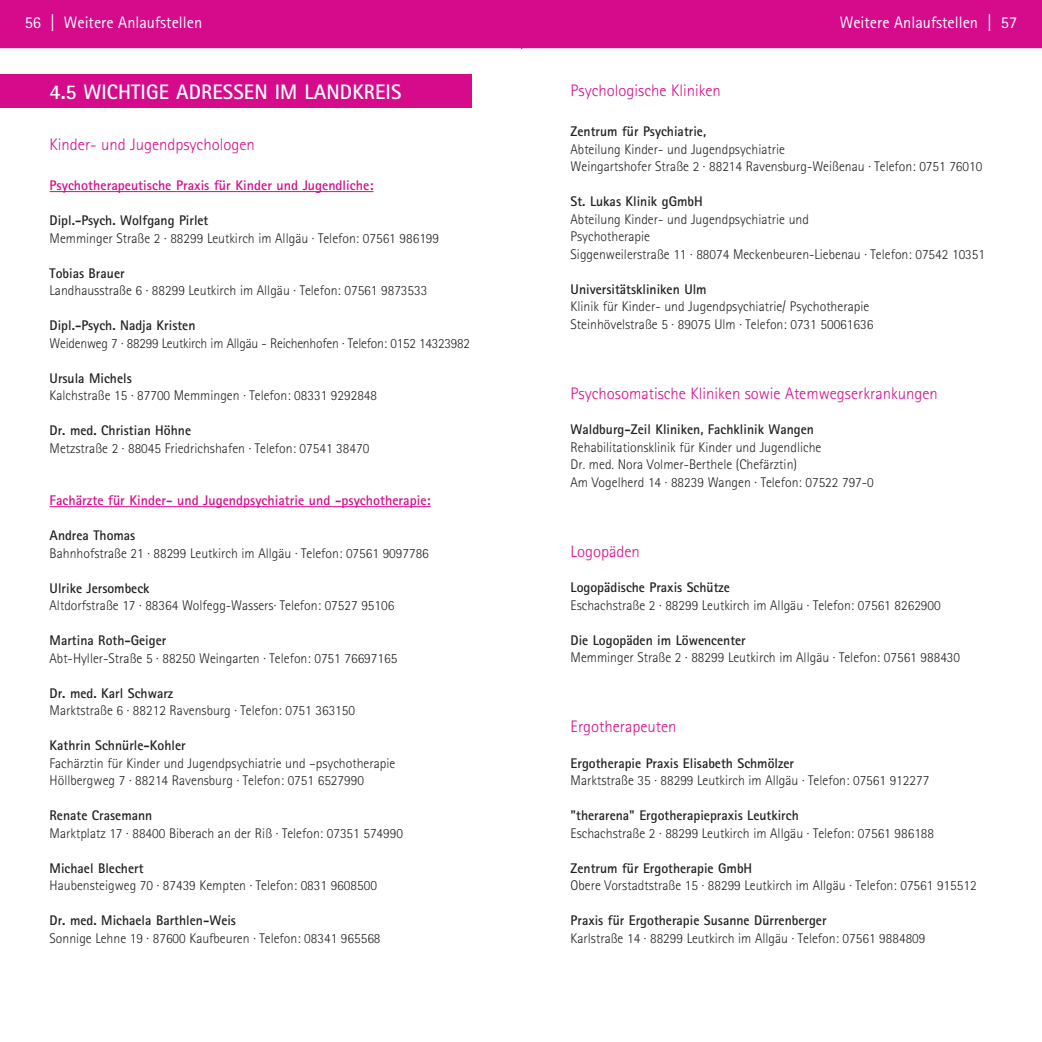
<style>
.page{position:relative;width:1042px;height:1042px;background:#fff}
.page>*{position:absolute;margin:0;border:0;box-sizing:border-box;transform-origin:0 0}
.t1{font:700 21px "Rotis Sans Serif Pro";letter-spacing:.01em;color:#fff}
.t2{font:300 16.62px "Rotis Sans Serif Pro";color:#d50b8c}
.t3{font:16.62px "Rotis Sans Serif Pro";color:#fff}
.t4{font:300 14px/17.5px "Rotis Sans Serif Pro";color:#221f1f}
.t5{font:700 14px "Rotis Sans Serif Pro";color:#221f1f}
.t6{font:700 14px "Rotis Sans Serif Pro";color:#d50b8c}
</style>
<div class="page">
<div style="left:0;top:0;width:521px;height:49px;background:#d50b8c"></div>
<div style="left:521px;top:0;width:521px;height:49px;background:#d50b8c"></div>
<hr style="left:0;top:48px;width:521px;height:2px;background:#fff">
<hr style="left:522px;top:48px;width:520px;height:2px;background:#fff">
<div style="left:0;top:74px;width:471px;height:34px;background:#d50b8c"></div>
<hr style="left:50px;top:191px;width:323px;height:1px;background:#d50b8c">
<hr style="left:50px;top:506px;width:381px;height:1px;background:#d50b8c">
<p class="t3" style="left:25px;top:14px;width:179px">56 | Weitere Anlaufstellen</p>
<p class="t3" style="left:840px;top:14px;width:179px">Weitere Anlaufstellen | 57</p>
<h1 class="t1" style="left:50px;top:80px;width:353px">4.5 WICHTIGE ADRESSEN IM LANDKREIS</h1>
<p class="t2" style="left:50px;top:135px;width:207px">Kinder- und Jugendpsychologen</p>
<p class="t6" style="left:50px;top:178px;width:325px">Psychotherapeutische Praxis für Kinder und Jugendliche:</p>
<p class="t5" style="left:50px;top:213px;width:160px">Dipl.-Psych. Wolfgang Pirlet</p>
<p class="t4" style="left:50px;top:229px;width:391px">Memminger Straße 2 · 88299 Leutkirch im Allgäu · Telefon: 07561 986199</p>
<p class="t5" style="left:50px;top:265px;width:77px">Tobias Brauer</p>
<p class="t4" style="left:50px;top:282px;width:379px">Landhausstraße 6 · 88299 Leutkirch im Allgäu · Telefon: 07561 9873533</p>
<p class="t5" style="left:50px;top:318px;width:147px">Dipl.-Psych. Nadja Kristen</p>
<p class="t4" style="left:50px;top:334px;width:422px">Weidenweg 7 · 88299 Leutkirch im Allgäu - Reichenhofen · Telefon: 0152 14323982</p>
<p class="t5" style="left:50px;top:370px;width:84px">Ursula Michels</p>
<p class="t4" style="left:50px;top:387px;width:329px">Kalchstraße 15 · 87700 Memmingen · Telefon: 08331 9292848</p>
<p class="t5" style="left:50px;top:423px;width:143px">Dr. med. Christian Höhne</p>
<p class="t4" style="left:50px;top:439px;width:321px">Metzstraße 2 · 88045 Friedrichshafen · Telefon: 07541 38470</p>
<p class="t6" style="left:50px;top:493px;width:382px">Fachärzte für Kinder- und Jugendpsychiatrie und -psychotherapie:</p>
<p class="t5" style="left:50px;top:528px;width:87px">Andrea Thomas</p>
<p class="t4" style="left:50px;top:544px;width:381px">Bahnhofstraße 21 · 88299 Leutkirch im Allgäu · Telefon: 07561 9097786</p>
<p class="t5" style="left:50px;top:580px;width:101px">Ulrike Jersombeck</p>
<p class="t4" style="left:50px;top:597px;width:346px">Altdorfstraße 17 · 88364 Wolfegg-Wassers· Telefon: 07527 95106</p>
<p class="t5" style="left:50px;top:633px;width:118px">Martina Roth-Geiger</p>
<p class="t4" style="left:50px;top:649px;width:349px">Abt-Hyller-Straße 5 · 88250 Weingarten · Telefon: 0751 76697165</p>
<p class="t5" style="left:50px;top:685px;width:125px">Dr. med. Karl Schwarz</p>
<p class="t4" style="left:50px;top:702px;width:307px">Marktstraße 6 · 88212 Ravensburg · Telefon: 0751 363150</p>
<p class="t5" style="left:50px;top:738px;width:138px">Kathrin Schnürle-Kohler</p>
<p class="t4" style="left:50px;top:754px;width:347px">Fachärztin für Kinder und Jugendpsychiatrie und –psychotherapie<br>Höllbergweg 7 · 88214 Ravensburg · Telefon: 0751 6527990</p>
<p class="t5" style="left:50px;top:808px;width:104px">Renate Crasemann</p>
<p class="t4" style="left:50px;top:824px;width:355px">Marktplatz 17 · 88400 Biberach an der Riß · Telefon: 07351 574990</p>
<p class="t5" style="left:50px;top:860px;width:95px">Michael Blechert</p>
<p class="t4" style="left:50px;top:877px;width:329px">Haubensteigweg 70 · 87439 Kempten · Telefon: 0831 9608500</p>
<p class="t5" style="left:50px;top:913px;width:188px">Dr. med. Michaela Barthlen-Weis</p>
<p class="t4" style="left:50px;top:929px;width:332px">Sonnige Lehne 19 · 87600 Kaufbeuren · Telefon: 08341 965568</p>
<p class="t2" style="left:570px;top:81px;width:152px">Psychologische Kliniken</p>
<p class="t5" style="left:570px;top:124px;width:137px">Zentrum für Psychiatrie,</p>
<p class="t4" style="left:570px;top:140px;width:413px">Abteilung Kinder- und Jugendpsychiatrie<br>Weingartshofer Straße 2 · 88214 Ravensburg-Weißenau · Telefon: 0751 76010</p>
<p class="t5" style="left:570px;top:194px;width:134px">St. Lukas Klinik gGmbH</p>
<p class="t4" style="left:570px;top:210px;width:416px">Abteilung Kinder- und Jugendpsychiatrie und<br>Psychotherapie<br>Siggenweilerstraße 11 · 88074 Meckenbeuren-Liebenau · Telefon: 07542 10351</p>
<p class="t5" style="left:570px;top:281px;width:138px">Universitätskliniken Ulm</p>
<p class="t4" style="left:570px;top:298px;width:304px">Klinik für Kinder- und Jugendpsychiatrie/ Psychotherapie<br>Steinhövelstraße 5 · 89075 Ulm · Telefon: 0731 50061636</p>
<p class="t2" style="left:570px;top:384px;width:369px">Psychosomatische Kliniken sowie Atemwegserkrankungen</p>
<p class="t5" style="left:570px;top:422px;width:245px">Waldburg-Zeil Kliniken, Fachklinik Wangen</p>
<p class="t4" style="left:570px;top:438px;width:305px">Rehabilitationsklinik für Kinder und Jugendliche<br>Dr. med. Nora Volmer-Berthele (Chefärztin)<br>Am Vogelherd 14 · 88239 Wangen · Telefon: 07522 797-0</p>
<p class="t2" style="left:570px;top:542px;width:71px">Logopäden</p>
<p class="t5" style="left:570px;top:580px;width:161px">Logopädische Praxis Schütze</p>
<p class="t4" style="left:570px;top:596px;width:372px">Eschachstraße 2 · 88299 Leutkirch im Allgäu · Telefon: 07561 8262900</p>
<p class="t5" style="left:570px;top:632px;width:177px">Die Logopäden im Löwencenter</p>
<p class="t4" style="left:570px;top:649px;width:391px">Memminger Straße 2 · 88299 Leutkirch im Allgäu · Telefon: 07561 988430</p>
<p class="t2" style="left:570px;top:718px;width:107px">Ergotherapeuten</p>
<p class="t5" style="left:570px;top:755px;width:225px">Ergotherapie Praxis Elisabeth Schmölzer</p>
<p class="t4" style="left:570px;top:772px;width:360px">Marktstraße 35 · 88299 Leutkirch im Allgäu · Telefon: 07561 912277</p>
<p class="t5" style="left:570px;top:808px;width:230px">"therarena" Ergotherapiepraxis Leutkirch</p>
<p class="t4" style="left:570px;top:824px;width:365px">Eschachstraße 2 · 88299 Leutkirch im Allgäu · Telefon: 07561 986188</p>
<p class="t5" style="left:570px;top:860px;width:183px">Zentrum für Ergotherapie GmbH</p>
<p class="t4" style="left:570px;top:877px;width:407px">Obere Vorstadtstraße 15 · 88299 Leutkirch im Allgäu · Telefon: 07561 915512</p>
<p class="t5" style="left:570px;top:913px;width:257px">Praxis für Ergotherapie Susanne Dürrenberger</p>
<p class="t4" style="left:570px;top:929px;width:356px">Karlstraße 14 · 88299 Leutkirch im Allgäu · Telefon: 07561 9884809</p>
</div>
